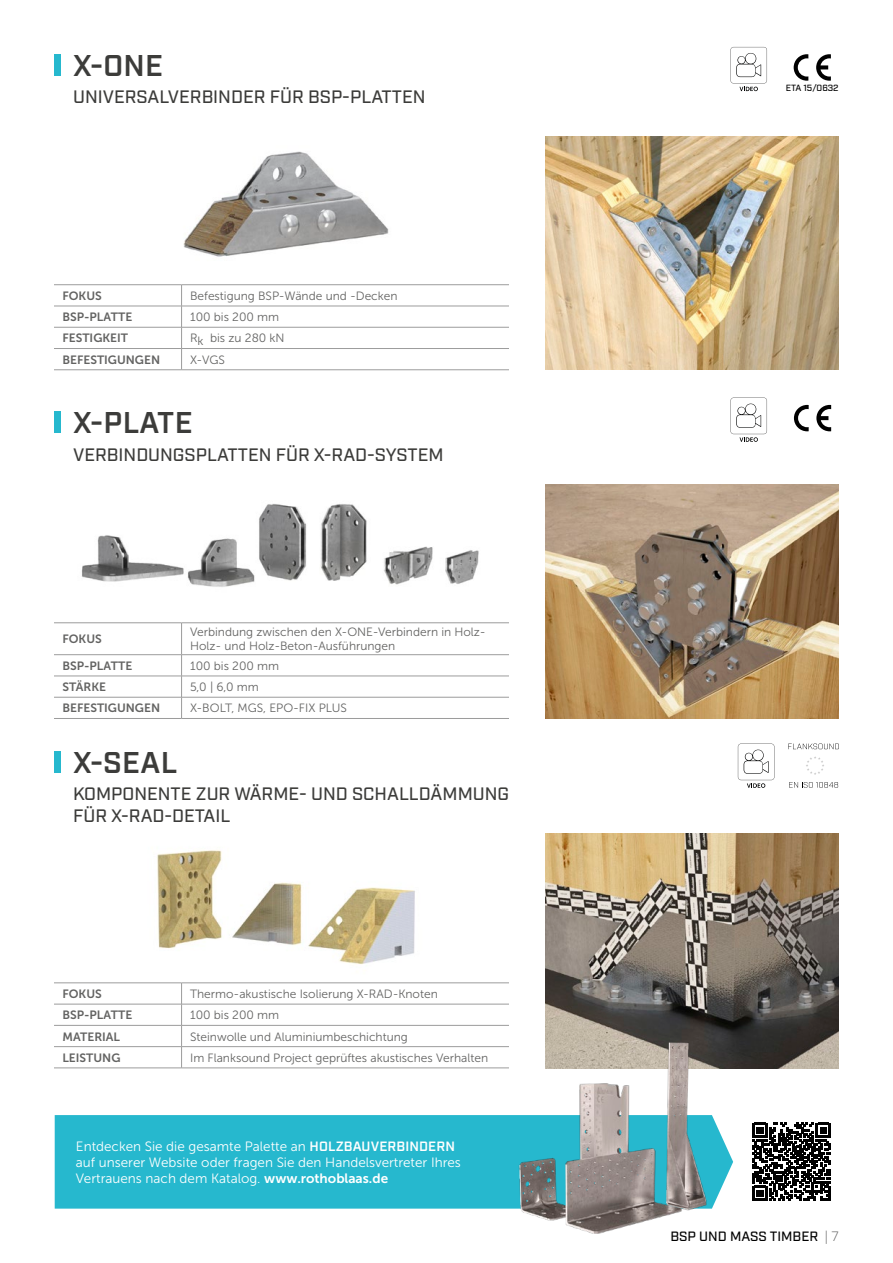
<style>
.page{position:relative;width:893px;height:1263px;background:#fff}
.page>*{position:absolute;margin:0;border:0;box-sizing:border-box;transform-origin:0 0}
.HEAD{font:600 30px "Industry";letter-spacing:.01em;color:#3c3c3a}
.SUBHEAD{font:500 18px/21.6px "Industry";color:#3c3c3a}
.t1{font:13.5px/16.2px "Museo Sans 300";color:#fff}
.t2{font:500 13.5px "Industry";color:#000}
.table_body_-_left{font:12px/14.4px "Museo Sans 300";color:#636362}
.table_head_-_left{font:12px "Museo Sans 700";color:#636362}
.ICON{font:500 9px "Industry";color:#000}
.s1{font-family:"Industry";font-weight:600}
.s2{font-family:"Museo Sans 700"}
.s3{font-weight:300;color:#565655}
</style>
<div class="page">
<img style="left:183px;top:151px;width:206px;height:106px">
<div style="left:54px;top:54px;width:6px;height:22px;background:#26b8ce"></div>
<img style="left:545px;top:136px;width:294px;height:234px">
<img style="left:545px;top:485px;width:294px;height:234px">
<div style="left:54px;top:411px;width:6px;height:22px;background:#26b8ce"></div>
<img style="left:82px;top:504px;width:397px;height:83px">
<img style="left:136px;top:850px;width:304px;height:134px">
<div style="left:54px;top:751px;width:6px;height:22px;background:#26b8ce"></div>
<img style="left:545px;top:833px;width:294px;height:235px">
<svg style="left:794px;top:405px;width:15px;height:26px"></svg>
<svg style="left:816px;top:405px;width:15px;height:26px"></svg>
<svg style="left:730px;top:398px;width:37px;height:44px"></svg>
<svg style="left:794px;top:54px;width:14px;height:27px"></svg>
<svg style="left:816px;top:54px;width:15px;height:27px"></svg>
<svg style="left:730px;top:47px;width:37px;height:44px"></svg>
<svg style="left:738px;top:744px;width:36px;height:44px"></svg>
<svg style="left:789px;top:782px;width:49px;height:6px"></svg>
<svg style="left:806px;top:756px;width:18px;height:19px"></svg>
<svg style="left:788px;top:744px;width:51px;height:5px"></svg>
<div style="left:55px;top:1115px;width:417px;height:93px;background:#26b8ce"></div>
<img style="left:472px;top:1024px;width:299px;height:210px">
<hr style="left:54px;top:284px;width:128px;height:1px;background:#9c9c9c">
<hr style="left:182px;top:284px;width:327px;height:1px;background:#9c9c9c">
<hr style="left:54px;top:306px;width:128px;height:1px;background:#9c9c9c">
<hr style="left:182px;top:306px;width:327px;height:1px;background:#9c9c9c">
<hr style="left:54px;top:327px;width:128px;height:1px;background:#9c9c9c">
<hr style="left:182px;top:327px;width:327px;height:1px;background:#9c9c9c">
<hr style="left:54px;top:348px;width:128px;height:1px;background:#9c9c9c">
<hr style="left:182px;top:348px;width:327px;height:1px;background:#9c9c9c">
<svg style="left:181px;top:285px;width:1px;height:84px"></svg>
<hr style="left:54px;top:369px;width:128px;height:1px;background:#9c9c9c">
<hr style="left:182px;top:369px;width:327px;height:1px;background:#9c9c9c">
<hr style="left:54px;top:622px;width:128px;height:1px;background:#9c9c9c">
<hr style="left:182px;top:622px;width:327px;height:1px;background:#9c9c9c">
<hr style="left:181px;top:623px;width:1px;height:31px;background:#9c9c9c">
<hr style="left:54px;top:654px;width:128px;height:1px;background:#9c9c9c">
<hr style="left:182px;top:654px;width:327px;height:1px;background:#9c9c9c">
<hr style="left:54px;top:676px;width:128px;height:1px;background:#9c9c9c">
<hr style="left:182px;top:676px;width:327px;height:1px;background:#9c9c9c">
<hr style="left:54px;top:697px;width:128px;height:1px;background:#9c9c9c">
<hr style="left:182px;top:697px;width:327px;height:1px;background:#9c9c9c">
<svg style="left:181px;top:655px;width:1px;height:63px"></svg>
<hr style="left:54px;top:718px;width:128px;height:1px;background:#9c9c9c">
<hr style="left:182px;top:718px;width:327px;height:1px;background:#9c9c9c">
<hr style="left:54px;top:982px;width:128px;height:1px;background:#9c9c9c">
<hr style="left:182px;top:982px;width:327px;height:1px;background:#9c9c9c">
<hr style="left:54px;top:1004px;width:128px;height:1px;background:#9c9c9c">
<hr style="left:182px;top:1004px;width:327px;height:1px;background:#9c9c9c">
<hr style="left:54px;top:1025px;width:128px;height:1px;background:#9c9c9c">
<hr style="left:182px;top:1025px;width:327px;height:1px;background:#9c9c9c">
<hr style="left:54px;top:1046px;width:128px;height:1px;background:#9c9c9c">
<hr style="left:182px;top:1046px;width:327px;height:1px;background:#9c9c9c">
<svg style="left:181px;top:983px;width:1px;height:85px"></svg>
<hr style="left:54px;top:1068px;width:128px;height:1px;background:#9c9c9c">
<hr style="left:182px;top:1068px;width:327px;height:1px;background:#9c9c9c">
<div style="left:744px;top:1114px;width:95px;height:95px;background:#fff"></div>
<svg style="left:753px;top:1123px;width:77px;height:77px"></svg>
<p class="HEAD" style="left:73px;top:48px;width:91px">X-ONE</p>
<p class="SUBHEAD" style="left:73px;top:87px;width:354px">UNIVERSALVERBINDER FÜ R BSP-PLATTEN</p>
<p class="table_head_-_left" style="left:63px;top:289px;width:41px">FOKUS</p>
<p class="table_body_-_left" style="left:190px;top:289px;width:209px">Befestigung BSP-Wände und -Decken</p>
<p class="table_head_-_left" style="left:63px;top:310px;width:71px">BSP-PLATTE</p>
<p class="table_body_-_left" style="left:190px;top:310px;width:91px">100 bis 200 mm</p>
<p class="table_head_-_left" style="left:63px;top:332px;width:67px">FESTIGKEIT</p>
<p class="table_body_-_left" style="left:190px;top:331px;width:96px">Rk bis zu 280 kN</p>
<p class="table_head_-_left" style="left:63px;top:353px;width:99px">BEFESTIGUNGEN</p>
<p class="table_body_-_left" style="left:190px;top:352px;width:36px">X-VGS</p>
<p class="HEAD" style="left:73px;top:405px;width:121px">X-PLATE</p>
<p class="SUBHEAD" style="left:73px;top:444px;width:372px">VERBINDUNGSPLATTEN FÜR X-RAD-SYSTEM</p>
<p class="table_head_-_left" style="left:63px;top:632px;width:41px">FOKUS</p>
<p class="table_body_-_left" style="left:190px;top:625px;width:297px">Verbindung zwischen den X-ONE-Verbindern in Holz-<br>Holz- und Holz-Beton-Ausführungen</p>
<p class="table_head_-_left" style="left:63px;top:659px;width:71px">BSP-PLATTE</p>
<p class="table_body_-_left" style="left:190px;top:659px;width:91px">100 bis 200 mm</p>
<p class="table_head_-_left" style="left:63px;top:680px;width:45px">STÄRKE</p>
<p class="table_body_-_left" style="left:190px;top:680px;width:70px">5,0 | 6,0 mm</p>
<p class="table_head_-_left" style="left:63px;top:701px;width:99px">BEFESTIGUNGEN</p>
<p class="table_body_-_left" style="left:190px;top:701px;width:158px">X-BOLT, MGS, EPO-FIX PLUS</p>
<p class="HEAD" style="left:73px;top:745px;width:106px">X-SEAL</p>
<p class="SUBHEAD" style="left:73px;top:784px;width:437px">KOMPONENTE ZUR WÄRME- UND SCHALLDÄMMUNG<br>FÜR X-RAD-DETAIL</p>
<p class="table_head_-_left" style="left:63px;top:987px;width:41px">FOKUS</p>
<p class="table_body_-_left" style="left:190px;top:987px;width:249px">Thermo-akustische Isolierung X-RAD-Knoten</p>
<p class="table_head_-_left" style="left:63px;top:1008px;width:71px">BSP-PLATTE</p>
<p class="table_body_-_left" style="left:190px;top:1008px;width:91px">100 bis 200 mm</p>
<p class="table_head_-_left" style="left:63px;top:1030px;width:59px">MATERIAL</p>
<p class="table_body_-_left" style="left:190px;top:1029px;width:219px">Steinwolle und Aluminiumbeschichtung</p>
<p class="table_head_-_left" style="left:63px;top:1051px;width:59px">LEISTUNG</p>
<p class="table_body_-_left" style="left:190px;top:1050px;width:300px">Im Flanksound Project geprüftes akustisches Verhalten</p>
<p class="t1" style="left:76px;top:1138px;width:386px">Entdecken Sie die gesamte Palette an <span class="s1">HOLZBAUVERBINDERN </span>auf unserer Website oder fragen Sie den Handelsvertreter Ihres<br>Vertrauens nach dem Katalog. <span class="s2">www.rothoblaas.de</span></p>
<p class="ICON" style="left:786px;top:83px;width:54px">ETA 15/0632</p>
<p class="t2" style="left:670px;top:1228px;width:170px">BSP UND MASS TIMBER <span class="s3">| 7</span></p>
</div>
